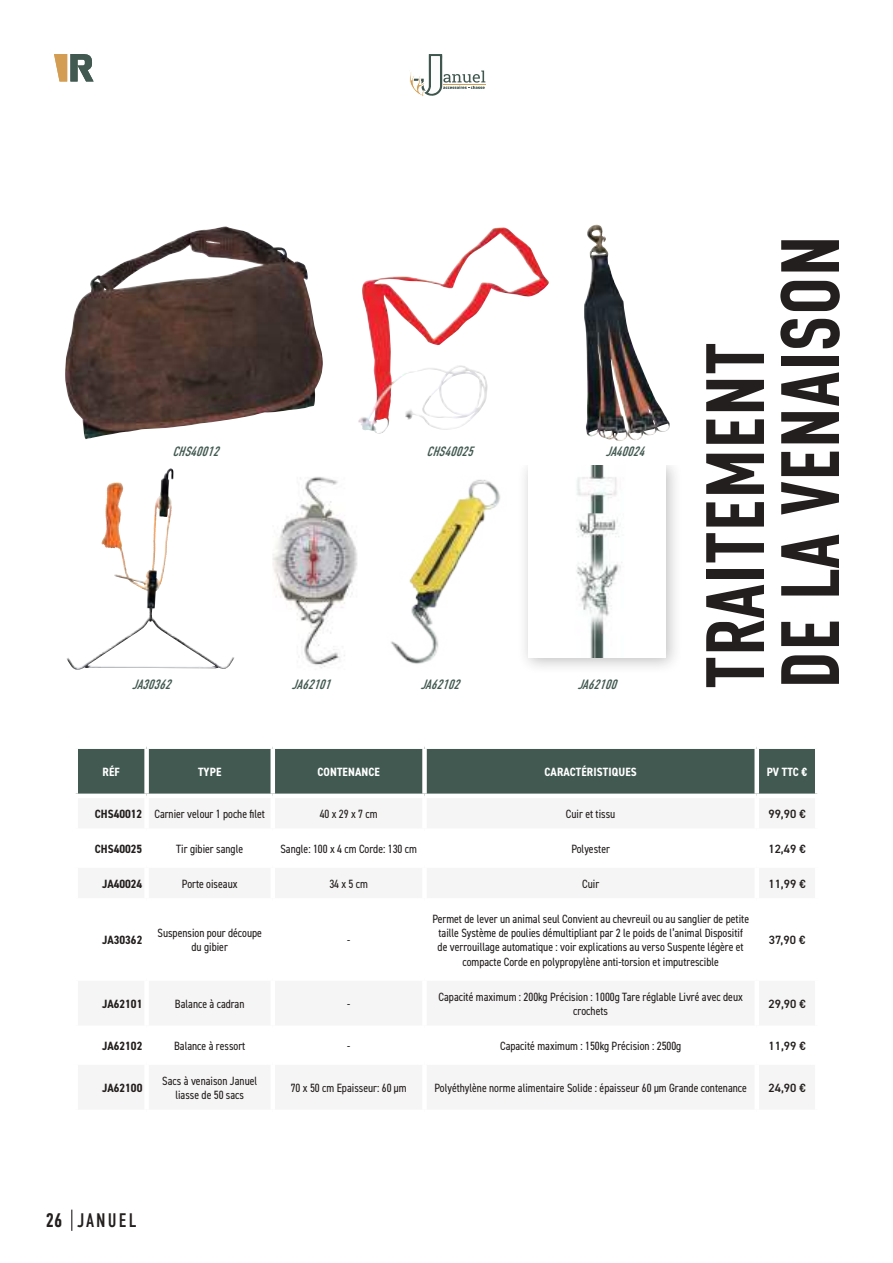
<style>
.page{position:relative;width:893px;height:1263px;background:#fff}
.page>*{position:absolute;margin:0;border:0;box-sizing:border-box;transform-origin:0 0}
.t1{font:82.5px/75px "DIN Condensed VF";letter-spacing:.01em;color:#241f1f}
.t2{font:19.5px "DIN Condensed VF";letter-spacing:.11em;color:#241f1f}
.t3{font:italic 13.5px "DIN Condensed";color:#415950}
.t4{font:condensed 12px/14.4px "DIN2014";color:#241f1f;text-align:center}
.t5{font:700 condensed 12px "DIN2014";color:#241f1f}
.t6{font:600 12px "DIN2014";color:#241f1f}
.t7{font:700 condensed 12px "DIN2014";letter-spacing:.01em;color:#fff}
.s1{font-weight:700}
</style>
<div class="page">
<svg style="left:54px;top:54px;width:40px;height:27px"></svg>
<svg style="left:409px;top:54px;width:76px;height:42px"></svg>
<div style="left:78px;top:749px;width:737px;height:44px;background:#415950"></div>
<div style="left:144px;top:749px;width:5px;height:44px;background:#fff"></div>
<hr style="left:271px;top:749px;width:4px;height:44px;background:#fff">
<div style="left:422px;top:749px;width:5px;height:44px;background:#fff"></div>
<div style="left:754px;top:749px;width:5px;height:44px;background:#fff"></div>
<img style="left:65px;top:227px;width:258px;height:212px">
<img style="left:272px;top:477px;width:228px;height:191px">
<img style="left:584px;top:225px;width:86px;height:216px">
<div style="left:517px;top:465px;width:166px;height:210px;background:#241f1f;opacity:.28"></div>
<img style="left:528px;top:465px;width:138px;height:192px">
<img style="left:358px;top:228px;width:141px;height:206px">
<img style="left:125px;top:469px;width:45px;height:113px">
<svg style="left:71px;top:1209px;width:1px;height:22px"></svg>
<p class="t3" style="left:172px;top:444px;width:53px">CHS40012</p>
<p class="t3" style="left:426px;top:444px;width:53px">CHS40025</p>
<p class="t3" style="left:132px;top:677px;width:45px">JA30362</p>
<p class="t3" style="left:421px;top:677px;width:45px">JA62102</p>
<p class="t3" style="left:292px;top:677px;width:45px">JA62101</p>
<p class="t3" style="left:606px;top:444px;width:45px">JA40024</p>
<p class="t3" style="left:578px;top:677px;width:45px">JA62100</p>
<h1 class="t1" style="left:700px;top:688px;width:454px;rotate:-90deg">TRAITEMENT<br>DE LA VENAISON</h1>
<p class="t7" style="left:103px;top:764px;width:19px">RÉF</p>
<p class="t7" style="left:198px;top:764px;width:25px">TYPE</p>
<p class="t7" style="left:317px;top:764px;width:64px">CONTENANCE</p>
<p class="t7" style="left:544px;top:764px;width:94px">CARACTÉRISTIQUES</p>
<p class="t7" style="left:767px;top:764px;width:42px">PV TTC €</p>
<p class="t4" style="left:95px;top:806px;width:172px"><span class="s1">CHS40012</span> Carnier velour 1 poche filet</p>
<p class="t4" style="left:320px;top:806px;width:59px">40 x 29 x 7 cm</p>
<p class="t4" style="left:566px;top:806px;width:51px">Cuir et tissu</p>
<p class="t6" style="left:768px;top:806px;width:39px">99,90 €</p>
<p class="t5" style="left:95px;top:841px;width:49px">CHS40025</p>
<p class="t4" style="left:176px;top:841px;width:68px">Tir gibier sangle</p>
<p class="t4" style="left:280px;top:841px;width:138px">Sangle: 100 x 4 cm Corde: 130 cm</p>
<p class="t4" style="left:571px;top:841px;width:40px">Polyester</p>
<p class="t6" style="left:768px;top:841px;width:39px">12,49 €</p>
<p class="t5" style="left:102px;top:875px;width:42px">JA40024</p>
<p class="t4" style="left:182px;top:876px;width:57px">Porte oiseaux</p>
<p class="t4" style="left:329px;top:876px;width:40px">34 x 5 cm</p>
<p class="t4" style="left:582px;top:876px;width:19px">Cuir</p>
<p class="t6" style="left:768px;top:875px;width:39px">11,99 €</p>
<p class="t5" style="left:102px;top:932px;width:42px">JA30362</p>
<p class="t4" style="left:157px;top:925px;width:106px">Suspension pour découpe du gibier</p>
<p class="t4" style="left:347px;top:932px;width:5px">-</p>
<p class="t5" style="left:102px;top:996px;width:42px">JA62101</p>
<p class="t4" style="left:175px;top:996px;width:71px">Balance à cadran</p>
<p class="t4" style="left:347px;top:996px;width:5px">-</p>
<p class="t4" style="left:432px;top:911px;width:318px">Permet de lever un animal seul Convient au chevreuil ou au sanglier de petite taille Système de poulies démultipliant par 2 le poids de l’animal Dispositif de verrouillage automatique : voir explications au verso Suspente légère et compacte Corde en polypropylène anti-torsion et imputrescible</p>
<p class="t6" style="left:769px;top:932px;width:38px">37,90 €</p>
<p class="t4" style="left:439px;top:989px;width:306px">Capacité maximum : 200kg Précision : 1000g Tare réglable Livré avec deux crochets</p>
<p class="t6" style="left:768px;top:996px;width:39px">29,90 €</p>
<p class="t5" style="left:102px;top:1038px;width:42px">JA62102</p>
<p class="t4" style="left:174px;top:1038px;width:73px">Balance à ressort</p>
<p class="t4" style="left:347px;top:1038px;width:5px">-</p>
<p class="t4" style="left:500px;top:1038px;width:183px">Capacité maximum : 150kg Précision : 2500g</p>
<p class="t6" style="left:768px;top:1038px;width:39px">11,99 €</p>
<p class="t5" style="left:102px;top:1080px;width:42px">JA62100</p>
<p class="t4" style="left:162px;top:1073px;width:97px">Sacs à venaison Januel liasse de 50 sacs</p>
<p class="t4" style="left:291px;top:1080px;width:117px">70 x 50 cm Epaisseur: 60 µm</p>
<p class="t4" style="left:434px;top:1080px;width:314px">Polyéthylène norme alimentaire Solide : épaisseur 60 µm Grande contenance</p>
<p class="t6" style="left:768px;top:1080px;width:39px">24,90 €</p>
<h2 class="t2" style="left:46px;top:1209px;width:92px">26 JANUEL</h2>
</div>
